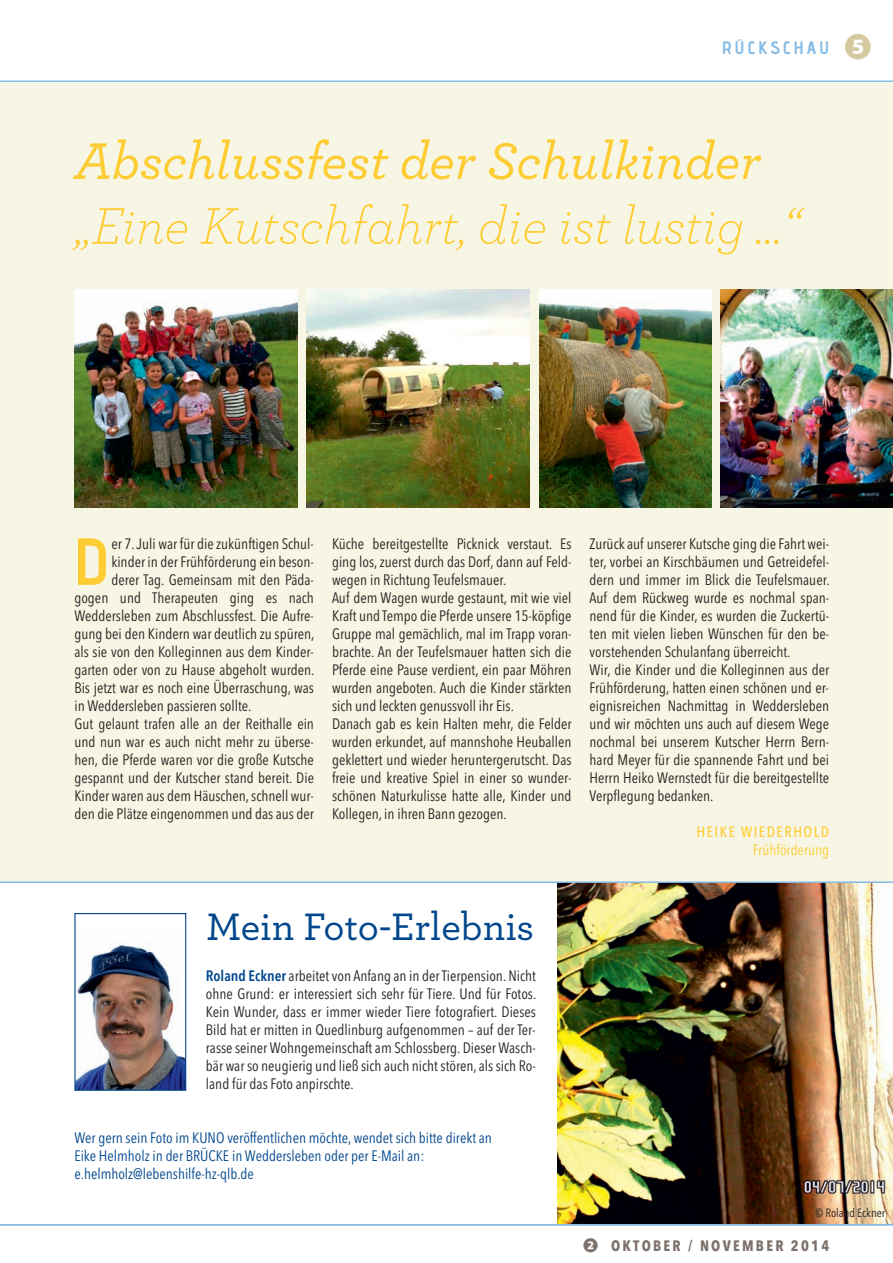
<style>
.page{position:relative;width:893px;height:1263px;background:#fff}
.page>*{position:absolute;margin:0;border:0;box-sizing:border-box;transform-origin:0 0}
.t1{font:66.45px "adventpro Bd 3";color:#fecd33}
.t2{font:italic 300 54px "Archer";color:#fecd33}
.t3{font:italic 500 54px "Archer";color:#fecd33}
.t4{font:500 40.2px "Archer";color:#01478d}
.t5{font:18px "adventpro Bd 3";letter-spacing:.15em;color:#85bbe5}
.t6{font:15px/18px "Avenir Next Condensed";color:#231f20}
.t7{font:15px/18px "Avenir Next Condensed";color:#01478d}
.t8{font:700 15px "Avenir Next Condensed";letter-spacing:.15em;color:#7d716c}
.t9{font:500 15px "Avenir Next Condensed";letter-spacing:.1em;color:#fecd33}
.t10{font:15px "Avenir Next Condensed";color:#fecd33}
.t11{font:12px "Avenir Next Condensed";color:#231f20}
.s1{font-family:"Koz Go Pr 6 N";font-weight:700;font-size:27.15px;color:#d5c99f}
.s2{font-weight:600;color:#01478d}
.s3{font-family:"Koz Go Pr 6 N"}
</style>
<div class="page">
<div style="left:0;top:82px;width:893px;height:800px;background:#f7f6e4"></div>
<img style="left:74px;top:289px;width:224px;height:218px">
<img style="left:307px;top:289px;width:223px;height:218px">
<img style="left:539px;top:289px;width:172px;height:218px">
<img style="left:721px;top:289px;width:172px;height:218px">
<hr style="left:0;top:80px;width:893px;height:2px;background:#85bbe5">
<img style="left:558px;top:883px;width:335px;height:341px">
<img style="left:76px;top:943px;width:108px;height:146px">
<div style="left:74px;top:913px;width:112px;height:178px;border:1px solid #01478d"></div>
<hr style="left:0;top:881px;width:893px;height:2px;background:#85bbe5">
<hr style="left:0;top:1224px;width:893px;height:1px;background:#85bbe5">
<p class="t5" style="left:722px;top:41px;width:151px">RÜCKSCHAU <span class="s1">❺</span></p>
<h2 class="t3" style="left:74px;top:143px;width:688px">Abschlussfest der Schulkinder</h2>
<h2 class="t2" style="left:74px;top:208px;width:727px">„Eine Kutschfahrt, die ist lustig …“</h2>
<p class="t6" style="left:111px;top:534px;width:204px">er 7. Juli war für die zukünftigen Schul-</p>
<p class="t6" style="left:111px;top:552px;width:204px">kinder in der Frühförderung ein beson-</p>
<p class="t6" style="left:111px;top:570px;width:204px">derer Tag. Gemeinsam mit den Päda -</p>
<p class="t6" style="left:74px;top:588px;width:241px">gogen und Therapeuten ging es nach</p>
<p class="t6" style="left:74px;top:606px;width:241px">Weddersleben zum Abschlussfest. Die Aufre-</p>
<p class="t6" style="left:74px;top:624px;width:242px">gung bei den Kindern war deutlich zu spüren,</p>
<p class="t6" style="left:74px;top:642px;width:241px">als sie von den Kolleginnen aus dem Kinder-</p>
<p class="t6" style="left:74px;top:660px;width:242px">garten oder von zu Hause abgeholt wurden.</p>
<p class="t6" style="left:74px;top:678px;width:241px">Bis jetzt war es noch eine Überraschung, was</p>
<p class="t6" style="left:74px;top:696px;width:179px">in Weddersleben passieren sollte.</p>
<p class="t6" style="left:74px;top:714px;width:241px">Gut gelaunt trafen alle an der Reithalle ein</p>
<p class="t6" style="left:74px;top:732px;width:241px">und nun war es auch nicht mehr zu überse-</p>
<p class="t6" style="left:74px;top:750px;width:241px">hen, die Pferde waren vor die große Kutsche</p>
<p class="t6" style="left:74px;top:768px;width:241px">gespannt und der Kutscher stand bereit. Die</p>
<p class="t6" style="left:74px;top:786px;width:241px">Kinder waren aus dem Häuschen, schnell wur-</p>
<p class="t6" style="left:74px;top:804px;width:241px">den die Plätze eingenommen und das aus der</p>
<h1 class="t1" style="left:73px;top:538px;width:38px">D</h1>
<p class="t6" style="left:332px;top:534px;width:241px">Küche bereitgestellte Picknick verstaut. Es ging los, zuerst durch das Dorf, dann auf Feld&shy;wegen in Richtung Teufelsmauer.<br>Auf dem Wagen wurde gestaunt, mit wie viel Kraft und Tempo die Pferde unsere 15-köpfige Gruppe mal gemächlich, mal im Trapp voran&shy;brachte. An der Teufelsmauer hatten sich die Pferde eine Pause verdient, ein paar Möhren wurden angeboten. Auch die Kinder stärkten sich und leckten genussvoll ihr Eis.<br>Danach gab es kein Halten mehr, die Felder wurden erkundet, auf mannshohe Heuballen geklettert und wieder heruntergerutscht. Das freie und kreative Spiel in einer so wunder&shy;schönen Naturkulisse hatte alle, Kinder und Kollegen, in ihren Bann gezogen.</p>
<p class="t6" style="left:590px;top:534px;width:242px">Zurück auf unserer Kutsche ging die Fahrt wei&shy;ter, vorbei an Kirschbäumen und Getreidefel&shy;dern und immer im Blick die Teufelsmauer.<br>Auf dem Rückweg wurde es nochmal span&shy;nend für die Kinder, es wurden die Zuckertü&shy;ten mit vielen lieben Wünschen für den be&shy;vorstehenden Schulanfang überreicht.<br>Wir, die Kinder und die Kolleginnen aus der Frühförderung, hatten einen schönen und er&shy;eignisreichen Nachmittag in Weddersleben und wir möchten uns auch auf diesem Wege nochmal bei unserem Kutscher Herrn Bern&shy;hard Meyer für die spannende Fahrt und bei Herrn Heiko Wernstedt für die bereitgestellte Verpflegung bedanken.</p>
<p class="t9" style="left:696px;top:822px;width:134px">HEIKE WIEDERHOLD</p>
<p class="t10" style="left:753px;top:837px;width:78px">Frühförderung</p>
<h3 class="t4" style="left:206px;top:913px;width:330px">Mein Foto-Erlebnis</h3>
<p class="t6" style="left:206px;top:966px;width:332px;text-align:justify"><span class="s2">roland eckner</span> arbeitet von Anfang an in der Tierpension. Nicht ohne Grund: er interessiert sich sehr für Tiere. Und für Fotos.<br>Kein Wunder, dass er immer wieder Tiere fotografiert. Dieses Bild hat er mitten in Quedlinburg aufgenommen – auf der Ter&shy;rasse seiner Wohngemeinschaft am Schlossberg. Dieser Wasch&shy;bär war so neugierig und ließ sich auch nicht stören, als sich Ro&shy;land für das Foto anpirschte.</p>
<p class="t7" style="left:74px;top:1128px;width:419px">Wer gern sein Foto im KUNO veröffentlichen möchte, wendet sich bitte direkt an<br>Eike Helmholz in der BRÜCKE in Weddersleben oder per E-Mail an: e.helmholz@lebenshilfe-hz-qlb.de</p>
<p class="t11" style="left:815px;top:1203px;width:71px">© Roland Eckner</p>
<p class="t8" style="left:583px;top:1236px;width:247px"><span class="s3">❷</span> OKTOBER / NOVEMBER 2014</p>
</div>
